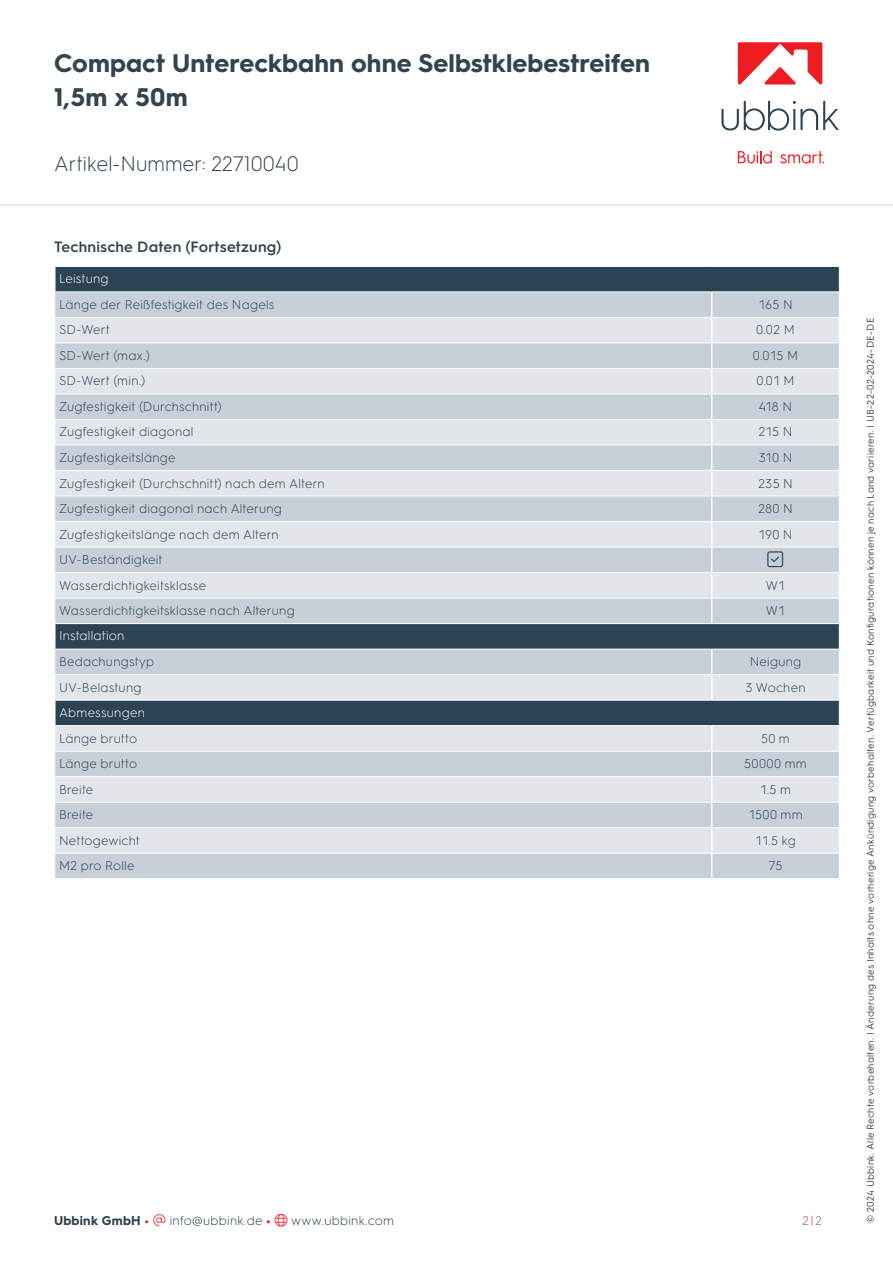
<style>
.page{position:relative;width:893px;height:1263px;background:#fff}
.page>*{position:absolute;margin:0;border:0;box-sizing:border-box;transform-origin:0 0}
.t1{font:700 25.5px/34px "HGS3";letter-spacing:.005em;color:#33444f}
.t2{font:300 21px "HGS3";color:#33444f}
.t3{font:300 18px "Font Awesome 6 Pro";color:#2c4354}
.t4{font:600 15px "HGS3";letter-spacing:.01em;color:#33444f}
.t5{font:300 12.75px "HGS3";letter-spacing:.015em;color:#2c4354}
.t6{font:300 12.75px "HGS3";letter-spacing:.02em;color:#2c424c}
.t7{font:300 12.75px "HGS3";letter-spacing:.015em;color:#fff}
.t8{font:300 12.75px "HGS3";color:#66737c}
.t9{font:9.75px "HGS3";letter-spacing:.03em;color:#33444f}
.s1{font-weight:700}
.s2{font-weight:700;color:#e31e25}
.s3{color:#ee1f2d}
.s4{color:#e31e25}
</style>
<div class="page">
<div style="left:56px;top:267px;width:783px;height:24px;background:#2c4354"></div>
<div style="left:55px;top:292px;width:784px;height:586px;background:#c7d0d9"></div>
<svg style="left:55px;top:318px;width:784px;height:535px;background:#c5cdd5"></svg>
<hr style="left:55px;top:317px;width:657px;height:1px;background:#fff">
<hr style="left:712px;top:317px;width:127px;height:1px;background:#fff">
<hr style="left:55px;top:342px;width:657px;height:1px;background:#fff">
<hr style="left:712px;top:342px;width:127px;height:1px;background:#fff">
<hr style="left:55px;top:368px;width:657px;height:1px;background:#fff">
<hr style="left:712px;top:368px;width:127px;height:1px;background:#fff">
<hr style="left:55px;top:393px;width:657px;height:1px;background:#fff">
<hr style="left:712px;top:393px;width:127px;height:1px;background:#fff">
<hr style="left:55px;top:419px;width:657px;height:1px;background:#fff">
<hr style="left:712px;top:419px;width:127px;height:1px;background:#fff">
<hr style="left:55px;top:445px;width:657px;height:1px;background:#fff">
<hr style="left:712px;top:445px;width:127px;height:1px;background:#fff">
<hr style="left:55px;top:470px;width:657px;height:1px;background:#fff">
<hr style="left:712px;top:470px;width:127px;height:1px;background:#fff">
<hr style="left:55px;top:496px;width:657px;height:1px;background:#fff">
<hr style="left:712px;top:496px;width:127px;height:1px;background:#fff">
<hr style="left:55px;top:521px;width:657px;height:1px;background:#fff">
<hr style="left:712px;top:521px;width:127px;height:1px;background:#fff">
<hr style="left:55px;top:547px;width:657px;height:1px;background:#fff">
<hr style="left:712px;top:547px;width:127px;height:1px;background:#fff">
<hr style="left:55px;top:572px;width:657px;height:1px;background:#fff">
<hr style="left:712px;top:572px;width:127px;height:1px;background:#fff">
<hr style="left:55px;top:598px;width:657px;height:1px;background:#fff">
<hr style="left:712px;top:598px;width:127px;height:1px;background:#fff">
<svg style="left:711px;top:292px;width:1px;height:331px"></svg>
<hr style="left:54px;top:623px;width:658px;height:1px;background:#fff">
<hr style="left:712px;top:623px;width:128px;height:1px;background:#fff">
<hr style="left:54px;top:624px;width:2px;height:25px;background:#fff">
<hr style="left:54px;top:649px;width:658px;height:1px;background:#fff">
<hr style="left:712px;top:649px;width:128px;height:1px;background:#fff">
<hr style="left:55px;top:674px;width:657px;height:1px;background:#fff">
<hr style="left:712px;top:674px;width:127px;height:1px;background:#fff">
<svg style="left:711px;top:649px;width:1px;height:51px"></svg>
<hr style="left:54px;top:700px;width:658px;height:1px;background:#fff">
<hr style="left:712px;top:700px;width:128px;height:1px;background:#fff">
<hr style="left:54px;top:700px;width:2px;height:25px;background:#fff">
<hr style="left:54px;top:725px;width:658px;height:1px;background:#fff">
<hr style="left:712px;top:725px;width:128px;height:1px;background:#fff">
<hr style="left:55px;top:751px;width:657px;height:1px;background:#fff">
<hr style="left:712px;top:751px;width:127px;height:1px;background:#fff">
<hr style="left:55px;top:776px;width:657px;height:1px;background:#fff">
<hr style="left:712px;top:776px;width:127px;height:1px;background:#fff">
<hr style="left:55px;top:802px;width:657px;height:1px;background:#fff">
<hr style="left:712px;top:802px;width:127px;height:1px;background:#fff">
<hr style="left:55px;top:827px;width:657px;height:1px;background:#fff">
<hr style="left:712px;top:827px;width:127px;height:1px;background:#fff">
<hr style="left:55px;top:853px;width:657px;height:1px;background:#fff">
<hr style="left:712px;top:853px;width:127px;height:1px;background:#fff">
<svg style="left:711px;top:726px;width:1px;height:152px"></svg>
<svg style="left:839px;top:267px;width:1px;height:459px"></svg>
<hr style="left:0;top:204px;width:893px;height:2px;background:#e1e4e6">
<svg style="left:721px;top:101px;width:118px;height:30px"></svg>
<svg style="left:738px;top:151px;width:34px;height:13px"></svg>
<svg style="left:780px;top:151px;width:44px;height:13px"></svg>
<svg style="left:738px;top:42px;width:84px;height:43px"></svg>
<svg style="left:768px;top:551px;width:15px;height:16px"></svg>
<h1 class="t1" style="left:54px;top:45px;width:597px">Compact Untereckbahn ohne Selbstklebestreifen<br>1,5m x 50m</h1>
<h2 class="t2" style="left:54px;top:150px;width:246px">Artikel-Nummer: 22710040</h2>
<p class="t4" style="left:54px;top:236px;width:229px">Technische Daten (Fortsetzung)</p>
<p class="t7" style="left:59px;top:270px;width:51px">Leistung</p>
<p class="t5" style="left:59px;top:296px;width:217px">Länge der Reißfestigkeit des Nagels</p>
<p class="t5" style="left:758px;top:296px;width:36px">165 N</p>
<p class="t5" style="left:59px;top:321px;width:53px">SD-Wert</p>
<p class="t5" style="left:756px;top:321px;width:40px">0.02 M</p>
<p class="t5" style="left:59px;top:347px;width:92px">SD-Wert (max.)</p>
<p class="t5" style="left:753px;top:347px;width:47px">0.015 M</p>
<p class="t5" style="left:59px;top:372px;width:88px">SD-Wert (min.)</p>
<p class="t5" style="left:756px;top:372px;width:40px">0.01 M</p>
<p class="t5" style="left:59px;top:398px;width:164px">Zugfestigkeit (Durchschnitt)</p>
<p class="t5" style="left:759px;top:398px;width:35px">418 N</p>
<p class="t5" style="left:59px;top:423px;width:136px">Zugfestigkeit diagonal</p>
<p class="t5" style="left:758px;top:423px;width:36px">215 N</p>
<p class="t5" style="left:59px;top:449px;width:118px">Zugfestigkeitslänge</p>
<p class="t5" style="left:759px;top:449px;width:35px">310 N</p>
<p class="t5" style="left:59px;top:474px;width:267px">Zugfestigkeit (Durchschnitt) nach dem Altern</p>
<p class="t5" style="left:758px;top:474px;width:36px">235 N</p>
<p class="t5" style="left:59px;top:500px;width:224px">Zugfestigkeit diagonal nach Alterung</p>
<p class="t5" style="left:758px;top:500px;width:36px">280 N</p>
<p class="t5" style="left:59px;top:525px;width:221px">Zugfestigkeitslänge nach dem Altern</p>
<p class="t5" style="left:758px;top:525px;width:36px">190 N</p>
<p class="t5" style="left:59px;top:551px;width:105px">UV-Beständigkeit</p>
<h3 class="t3" style="left:768px;top:550px;width:17px">▲❑◆</h3>
<p class="t5" style="left:59px;top:576px;width:149px">Wasserdichtigkeitsklasse</p>
<p class="t5" style="left:766px;top:576px;width:21px">W1</p>
<p class="t5" style="left:59px;top:602px;width:237px">Wasserdichtigkeitsklasse nach Alterung</p>
<p class="t5" style="left:766px;top:602px;width:21px">W1</p>
<p class="t7" style="left:59px;top:627px;width:67px">Installation</p>
<p class="t5" style="left:59px;top:653px;width:97px">Bedachungstyp</p>
<p class="t5" style="left:750px;top:653px;width:53px">Neigung</p>
<p class="t5" style="left:59px;top:678px;width:84px">UV-Belastung</p>
<p class="t5" style="left:745px;top:678px;width:62px">3 Wochen</p>
<p class="t7" style="left:59px;top:704px;width:87px">Abmessungen</p>
<p class="t5" style="left:59px;top:729px;width:80px">Länge brutto</p>
<p class="t5" style="left:761px;top:729px;width:30px">50 m</p>
<p class="t5" style="left:59px;top:755px;width:80px">Länge brutto</p>
<p class="t5" style="left:744px;top:755px;width:64px">50000 mm</p>
<p class="t5" style="left:59px;top:781px;width:36px">Breite</p>
<p class="t5" style="left:760px;top:781px;width:32px">1.5 m</p>
<p class="t5" style="left:59px;top:806px;width:36px">Breite</p>
<p class="t5" style="left:748px;top:806px;width:56px">1500 mm</p>
<p class="t5" style="left:59px;top:832px;width:82px">Nettogewicht</p>
<p class="t5" style="left:755px;top:832px;width:42px">11.5 kg</p>
<p class="t5" style="left:59px;top:857px;width:77px">M2 pro Rolle</p>
<p class="t5" style="left:768px;top:857px;width:15px">75</p>
<p class="t6" style="left:54px;top:1211px;width:342px"><span class="s1">Ubbink GmbH</span> <span class="s2">•</span> <span class="s3">▼</span> info@ubbink.de <span class="s2">•</span> <span class="s3">●□</span> www.ubbink.com</p>
<p class="t8" style="left:802px;top:1211px;width:21px">2<span class="s4">|</span>2</p>
<p class="t9" style="left:864px;top:1222px;width:906px;rotate:-90deg">© 2024 Ubbink. Alle Rechte vorbehalten. | Änderung des Inhalts ohne vorherige Ankündigung vorbehalten. Verfügbarkeit und Konfigurationen können je nach Land variieren. | UB-22-02-2024-DE-DE</p>
</div>
